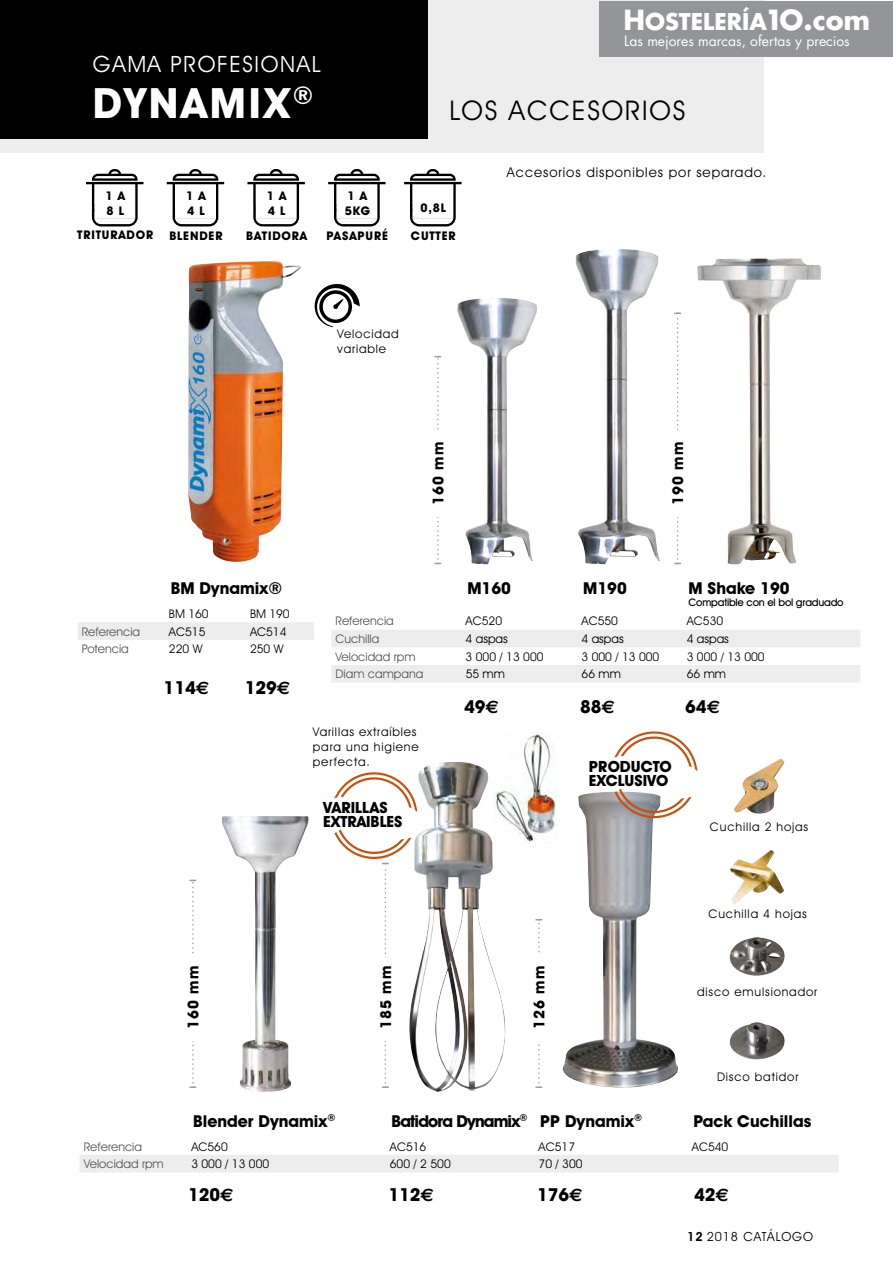
<style>
.page{position:relative;width:893px;height:1263px;background:#fff}
.page>*{position:absolute;margin:0;border:0;box-sizing:border-box;transform-origin:0 0}
.t1{font:700 42px "Avant Garde IT Cby BT";letter-spacing:.07em;color:#fff}
.t2{font:27.15px "Avant Garde IT Cby BT";letter-spacing:.07em;color:#000}
.t3{font:22.65px "Avant Garde IT Cby BT";letter-spacing:.07em;color:#fff}
.t4{font:700 22.5px "Futura Std";color:#fff}
.t5{font:700 18px "Avant Garde IT Cby BT";color:#000}
.t6{font:700 16.5px "Avant Garde IT Cby BT";color:#000}
.t7{font:700 16.5px "Avant Garde IT Cby BT";letter-spacing:-.05em;color:#000}
.t8{font:700 15.6px/14.2px "Avant Garde IT Cby BT";color:#000}
.t9{font:700 15px "Avant Garde IT Cby BT";letter-spacing:.07em;color:#000}
.t10{font:13.8px "Futura Std";color:#fff}
.t11{font:13.5px "Avant Garde IT Cby BT";letter-spacing:.07em;color:#000}
.t12{font:12.6px "Avant Garde IT Cby BT";letter-spacing:.07em;color:#000}
.t13{font:12px/15px "Avant Garde IT Cby BT";letter-spacing:.07em;color:#000}
.t14{font:12px "Avant Garde IT Cby BT";color:#575756}
.t15{font:700 12px/15px "Avant Garde IT Cby BT";letter-spacing:.07em;color:#000}
.t16{font:500 10.5px "Avant Garde IT Cby BT";letter-spacing:-.02em;color:#000}
.s1{font-size:27px}
.s2{font-family:"Euro Sans"}
.s3{font-weight:600}
</style>
<div class="page">
<img style="left:188px;top:261px;width:113px;height:301px">
<img style="left:457px;top:298px;width:80px;height:266px">
<img style="left:575px;top:249px;width:85px;height:315px">
<img style="left:697px;top:259px;width:124px;height:305px">
<img style="left:222px;top:816px;width:87px;height:276px">
<img style="left:411px;top:762px;width:95px;height:330px">
<img style="left:563px;top:792px;width:115px;height:296px">
<img style="left:734px;top:759px;width:50px;height:55px">
<img style="left:730px;top:850px;width:54px;height:54px">
<img style="left:730px;top:937px;width:54px;height:39px">
<img style="left:730px;top:1022px;width:54px;height:37px">
<div style="left:0;top:0;width:763px;height:152px;background:#ededed"></div>
<div style="left:0;top:0;width:428px;height:138px;background:#000"></div>
<svg style="left:434px;top:356px;width:7px;height:208px"></svg>
<svg style="left:674px;top:313px;width:7px;height:251px"></svg>
<div style="left:424px;top:430px;width:28px;height:87px;background:#fff"></div>
<div style="left:663px;top:430px;width:29px;height:87px;background:#fff"></div>
<svg style="left:190px;top:880px;width:6px;height:208px"></svg>
<svg style="left:535px;top:919px;width:7px;height:169px"></svg>
<div style="left:179px;top:954px;width:28px;height:87px;background:#fff"></div>
<div style="left:525px;top:954px;width:28px;height:87px;background:#fff"></div>
<img style="left:495px;top:733px;width:62px;height:111px">
<svg style="left:86px;top:169px;width:57px;height:57px"></svg>
<svg style="left:167px;top:169px;width:57px;height:57px"></svg>
<svg style="left:247px;top:169px;width:58px;height:57px"></svg>
<svg style="left:328px;top:169px;width:58px;height:57px"></svg>
<svg style="left:404px;top:169px;width:58px;height:57px"></svg>
<svg style="left:614px;top:731px;width:83px;height:40px"></svg>
<svg style="left:615px;top:789px;width:77px;height:30px"></svg>
<svg style="left:315px;top:284px;width:45px;height:43px"></svg>
<div style="left:78px;top:622px;width:236px;height:18px;background:#ededed"></div>
<svg style="left:331px;top:630px;width:529px;height:53px"></svg>
<div style="left:80px;top:1155px;width:759px;height:17px;background:#ededed"></div>
<svg style="left:334px;top:771px;width:83px;height:41px"></svg>
<svg style="left:334px;top:830px;width:77px;height:258px"></svg>
<div style="left:599px;top:1px;width:294px;height:55px;background:#939598"></div>
<h3 class="t3" style="left:93px;top:50px;width:230px">GAMA PROFESIONAL</h3>
<h1 class="t1" style="left:93px;top:78px;width:222px">DYNAMIX<sup>®</sup></h1>
<h3 class="t4" style="left:623px;top:9px;width:248px"><span class="s1">H</span>OSTELERÍA<span class="s1">1O.com</span></h3>
<p class="t10" style="left:624px;top:33px;width:227px">Las mejores marcas, ofertas y precios</p>
<h2 class="t2" style="left:449px;top:94px;width:238px">LOS ACCESORIOS</h2>
<p class="t11" style="left:507px;top:164px;width:261px">Accesorios disponibles por separado.</p>
<p class="t15" style="left:105px;top:188px;width:21px">1 A<br>8 L</p>
<p class="t15" style="left:186px;top:188px;width:21px">1 A<br>4 L</p>
<p class="t15" style="left:267px;top:188px;width:21px">1 A<br>4 L</p>
<p class="t15" style="left:345px;top:188px;width:27px">1 A<br>5KG</p>
<p class="t15" style="left:421px;top:200px;width:27px">0,8L</p>
<p class="t15" style="left:77px;top:227px;width:78px">TRITURADOR</p>
<p class="t15" style="left:169px;top:228px;width:55px">BLENDER</p>
<p class="t15" style="left:246px;top:228px;width:62px">BATIDORA</p>
<p class="t15" style="left:327px;top:228px;width:63px">PASAPURÉ</p>
<p class="t15" style="left:411px;top:228px;width:46px">CUTTER</p>
<p class="t13" style="left:337px;top:326px;width:63px">Velocidad variable</p>
<p class="t9" style="left:429px;top:505px;width:65px;rotate:-90deg">160 mm</p>
<p class="t9" style="left:669px;top:505px;width:65px;rotate:-90deg">190 mm</p>
<h3 class="t6" style="left:171px;top:578px;width:113px">BM Dynamix®</h3>
<p class="t13" style="left:169px;top:606px;width:41px">BM 160</p>
<p class="t13" style="left:250px;top:606px;width:41px">BM 190</p>
<p class="t14" style="left:82px;top:624px;width:60px">Referencia</p>
<p class="t13" style="left:169px;top:624px;width:38px">AC515</p>
<p class="t13" style="left:250px;top:624px;width:38px">AC514</p>
<p class="t14" style="left:82px;top:642px;width:49px">Potencia</p>
<p class="t13" style="left:169px;top:641px;width:35px">220 W</p>
<p class="t13" style="left:250px;top:641px;width:35px">250 W</p>
<h3 class="t5" style="left:164px;top:677px;width:47px">114<span class="s2">€</span></h3>
<h3 class="t5" style="left:245px;top:677px;width:47px">129<span class="s2">€</span></h3>
<h3 class="t6" style="left:467px;top:578px;width:45px">M160</h3>
<h3 class="t6" style="left:583px;top:578px;width:45px">M190</h3>
<h3 class="t6" style="left:688px;top:578px;width:103px">M Shake 190</h3>
<p class="t16" style="left:688px;top:596px;width:157px">Compatible con el bol graduado</p>
<p class="t14" style="left:336px;top:614px;width:60px">Referencia</p>
<p class="t13" style="left:466px;top:613px;width:38px">AC520</p>
<p class="t13" style="left:581px;top:613px;width:38px">AC550</p>
<p class="t13" style="left:687px;top:613px;width:38px">AC530</p>
<p class="t14" style="left:336px;top:631px;width:45px">Cuchilla</p>
<p class="t13" style="left:466px;top:631px;width:44px">4 aspas</p>
<p class="t13" style="left:581px;top:631px;width:44px">4 aspas</p>
<p class="t13" style="left:687px;top:631px;width:44px">4 aspas</p>
<p class="t14" style="left:336px;top:649px;width:81px">Velocidad rpm</p>
<p class="t13" style="left:466px;top:649px;width:79px">3 000 / 13 000</p>
<p class="t13" style="left:581px;top:649px;width:79px">3 000 / 13 000</p>
<p class="t13" style="left:687px;top:649px;width:79px">3 000 / 13 000</p>
<p class="t14" style="left:336px;top:667px;width:89px">Diam campana</p>
<p class="t13" style="left:466px;top:667px;width:41px">55 mm</p>
<p class="t13" style="left:582px;top:667px;width:41px">66 mm</p>
<p class="t13" style="left:687px;top:667px;width:41px">66 mm</p>
<p class="t13" style="left:313px;top:724px;width:107px">Varillas extraíbles para una higiene perfecta.</p>
<h3 class="t8" style="left:323px;top:800px;width:81px">VARILLAS<br>EXTRAIBLES</h3>
<h3 class="t5" style="left:464px;top:695px;width:36px">49<span class="s2">€</span></h3>
<h3 class="t5" style="left:580px;top:695px;width:36px">88<span class="s2">€</span></h3>
<h3 class="t5" style="left:685px;top:695px;width:36px">64<span class="s2">€</span></h3>
<h3 class="t8" style="left:589px;top:759px;width:84px">PRODUCTO<br>EXCLUSIVO</h3>
<p class="t13" style="left:710px;top:819px;width:100px">Cuchilla 2 hojas</p>
<p class="t13" style="left:709px;top:906px;width:100px">Cuchilla 4 hojas</p>
<p class="t9" style="left:184px;top:1029px;width:65px;rotate:-90deg">160 mm</p>
<p class="t9" style="left:377px;top:1029px;width:65px;rotate:-90deg">185 mm</p>
<p class="t9" style="left:530px;top:1029px;width:65px;rotate:-90deg">126 mm</p>
<p class="t13" style="left:697px;top:984px;width:122px">disco emulsionador</p>
<p class="t13" style="left:717px;top:1069px;width:83px">Disco batidor</p>
<h3 class="t6" style="left:193px;top:1110px;width:144px">Blender Dynamix<sup>®</sup></h3>
<h3 class="t7" style="left:392px;top:1110px;width:252px">Batidora Dynamix<sup>®</sup> PP Dynamix<sup>®</sup></h3>
<h3 class="t6" style="left:694px;top:1110px;width:119px">Pack Cuchillas</h3>
<p class="t14" style="left:84px;top:1139px;width:60px">Referencia</p>
<p class="t13" style="left:191px;top:1139px;width:38px">AC560</p>
<p class="t13" style="left:390px;top:1139px;width:38px">AC516</p>
<p class="t13" style="left:539px;top:1139px;width:38px">AC517</p>
<p class="t13" style="left:692px;top:1139px;width:38px">AC540</p>
<p class="t14" style="left:84px;top:1157px;width:81px">Velocidad rpm</p>
<p class="t13" style="left:191px;top:1156px;width:79px">3 000 / 13 000</p>
<p class="t13" style="left:390px;top:1156px;width:62px">600 / 2 500</p>
<p class="t13" style="left:539px;top:1156px;width:46px">70 / 300</p>
<h3 class="t5" style="left:188px;top:1184px;width:47px">120<span class="s2">€</span></h3>
<h3 class="t5" style="left:388px;top:1184px;width:47px">112<span class="s2">€</span></h3>
<h3 class="t5" style="left:537px;top:1184px;width:47px">176<span class="s2">€</span></h3>
<h3 class="t5" style="left:694px;top:1184px;width:36px">42<span class="s2">€</span></h3>
<p class="t12" style="left:687px;top:1229px;width:127px"><span class="s3">12</span> 2018 CATÁLOGO</p>
</div>
